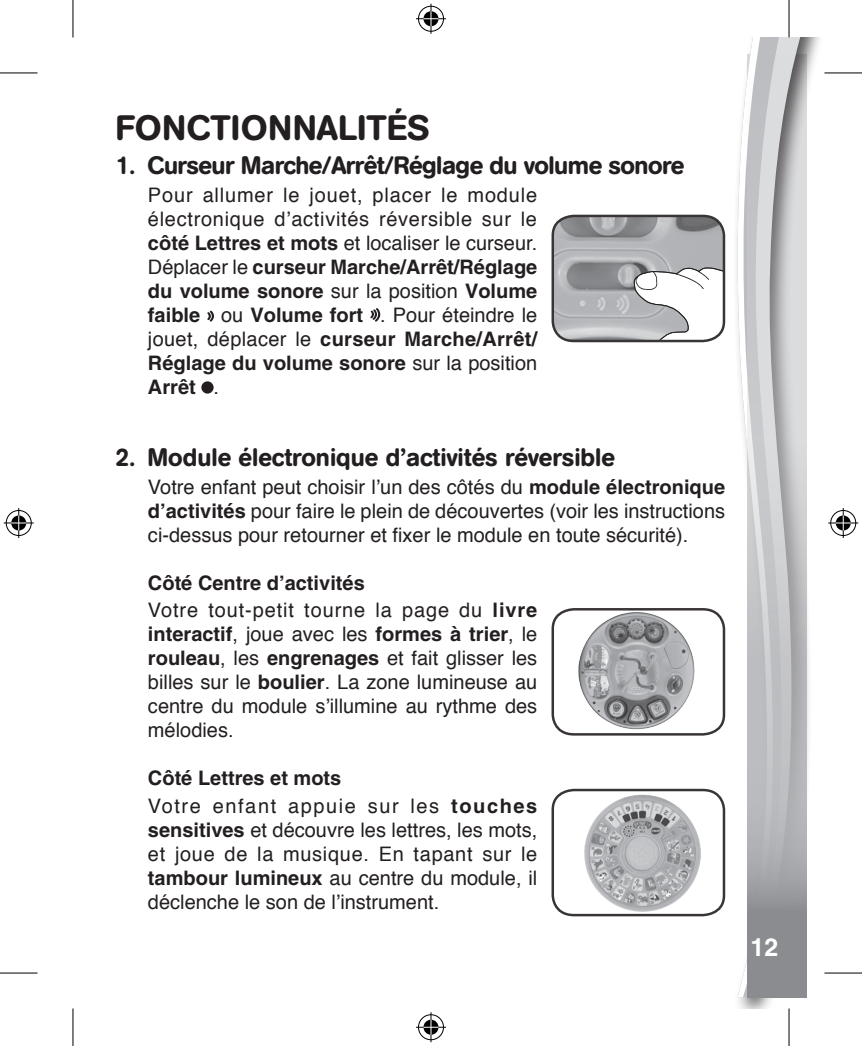
<style>
.page{position:relative;width:862px;height:1046px;background:#fff}
.page>*{position:absolute;margin:0;border:0;box-sizing:border-box;transform-origin:0 0}
.LF_Title_01{font:500 35px "AG Book Rounded";color:#231f20}
.LF_Title_01-2{font:500 25px "AG Book Rounded";letter-spacing:-.01em;color:#231f20}
.t1{font:700 25px "Helvetica";color:#fff}
.LF_Text_01{font:20px/24px "Helvetica";color:#231f20;text-align:justify}
.LF_Text_01-2{font:700 20px "Helvetica";color:#231f20}
.s1{font-weight:700}
</style>
<div class="page">
<svg style="left:791px;top:38px;width:23px;height:959px"></svg>
<svg style="left:737px;top:38px;width:38px;height:959px"></svg>
<svg style="left:747px;top:55px;width:59px;height:943px;background:#bbbcbe"></svg>
<svg style="left:207px;top:311px;width:7px;height:11px"></svg>
<svg style="left:370px;top:308px;width:10px;height:14px"></svg>
<svg style="left:201px;top:381px;width:13px;height:13px"></svg>
<img style="left:553px;top:216px;width:171px;height:125px">
<svg style="left:633px;top:267px;width:91px;height:75px"></svg>
<div style="left:551px;top:215px;width:174px;height:127px;border:2px solid #231f20;border-radius:20px"></div>
<img style="left:578px;top:612px;width:117px;height:118px">
<div style="left:551px;top:608px;width:174px;height:128px;border:2px solid #231f20;border-radius:20px"></div>
<img style="left:584px;top:794px;width:117px;height:118px">
<div style="left:551px;top:789px;width:174px;height:127px;border:2px solid #231f20;border-radius:20px"></div>
<hr style="left:0;top:73px;width:38px;height:1px;background:#000">
<hr style="left:824px;top:73px;width:38px;height:1px;background:#000">
<hr style="left:0;top:973px;width:38px;height:1px;background:#000">
<hr style="left:824px;top:973px;width:38px;height:1px;background:#000">
<hr style="left:73px;top:0;width:1px;height:37px;background:#000">
<hr style="left:73px;top:1008px;width:1px;height:38px;background:#000">
<hr style="left:788px;top:0;width:1px;height:37px;background:#000">
<hr style="left:788px;top:1008px;width:1px;height:38px;background:#000">
<div style="left:417px;top:5px;width:28px;height:28px;border:3px solid #fff;border-radius:50%"></div>
<hr style="left:416px;top:17px;width:30px;height:3px;background:#fff">
<hr style="left:429px;top:4px;width:3px;height:30px;background:#fff">
<div style="left:422px;top:10px;width:18px;height:18px;border:3px solid #fff;border-radius:50%"></div>
<div style="left:418px;top:6px;width:26px;height:26px;border:1px solid #000;border-radius:50%"></div>
<hr style="left:416px;top:18px;width:30px;height:1px;background:#000">
<hr style="left:430px;top:4px;width:1px;height:30px;background:#000">
<svg style="left:423px;top:11px;width:15px;height:15px"></svg>
<div style="left:417px;top:1013px;width:28px;height:28px;border:3px solid #fff;border-radius:50%"></div>
<hr style="left:416px;top:1026px;width:30px;height:3px;background:#fff">
<hr style="left:429px;top:1012px;width:3px;height:30px;background:#fff">
<div style="left:422px;top:1018px;width:18px;height:18px;border:3px solid #fff;border-radius:50%"></div>
<div style="left:418px;top:1014px;width:26px;height:26px;border:1px solid #000;border-radius:50%"></div>
<hr style="left:416px;top:1027px;width:30px;height:1px;background:#000">
<hr style="left:430px;top:1012px;width:1px;height:30px;background:#000">
<svg style="left:423px;top:1020px;width:15px;height:15px"></svg>
<div style="left:5px;top:509px;width:28px;height:28px;border:3px solid #fff;border-radius:50%"></div>
<hr style="left:4px;top:521px;width:30px;height:3px;background:#fff">
<hr style="left:17px;top:508px;width:3px;height:30px;background:#fff">
<div style="left:10px;top:514px;width:18px;height:18px;border:3px solid #fff;border-radius:50%"></div>
<div style="left:6px;top:510px;width:26px;height:26px;border:1px solid #000;border-radius:50%"></div>
<hr style="left:4px;top:523px;width:30px;height:1px;background:#000">
<hr style="left:18px;top:508px;width:1px;height:30px;background:#000">
<svg style="left:11px;top:515px;width:15px;height:15px"></svg>
<div style="left:829px;top:509px;width:28px;height:28px;border:3px solid #fff;border-radius:50%"></div>
<hr style="left:828px;top:521px;width:30px;height:3px;background:#fff">
<hr style="left:841px;top:508px;width:3px;height:30px;background:#fff">
<div style="left:834px;top:514px;width:18px;height:18px;border:3px solid #fff;border-radius:50%"></div>
<div style="left:830px;top:510px;width:26px;height:26px;border:1px solid #000;border-radius:50%"></div>
<hr style="left:828px;top:523px;width:30px;height:1px;background:#000">
<hr style="left:842px;top:508px;width:1px;height:30px;background:#000">
<svg style="left:835px;top:515px;width:15px;height:15px"></svg>
<p class="LF_Title_01" style="left:115px;top:108px;width:315px">FONCTIONNALITÉS</p>
<p class="LF_Title_01-2" style="left:115px;top:151px;width:570px">1. Curseur Marche/Arrêt/Réglage du volume sonore</p>
<p class="LF_Text_01" style="left:148px;top:183px;width:391px">Pour allumer le jouet, placer le module électronique d’activités réversible sur le <span class="s1">côté Lettres et mots</span> et localiser le curseur.<br>Déplacer le <span class="s1">curseur Marche/Arrêt/Réglage du volume sonore</span> sur la position <span class="s1">Volume faible</span> ou <span class="s1">Volume fort</span> . Pour éteindre le jouet, déplacer le <span class="s1">curseur Marche/Arrêt/ Réglage du volume sonore</span> sur la position <span class="s1">Arrêt</span> .</p>
<p class="LF_Title_01-2" style="left:115px;top:443px;width:501px">2. Module électronique d’activités réversible</p>
<p class="LF_Text_01" style="left:148px;top:475px;width:578px">Votre enfant peut choisir l’un des côtés du <span class="s1">module électronique d’activités</span> pour faire le plein de découvertes (voir les instructions ci-dessus pour retourner et fixer le module en toute sécurité).</p>
<p class="LF_Text_01-2" style="left:148px;top:570px;width:218px">Côté Centre d’activités</p>
<p class="LF_Text_01" style="left:148px;top:599px;width:391px">Votre tout-petit tourne la page du <span class="s1">livre interactif</span>, joue avec les <span class="s1">formes à trier</span>, le <span class="s1">rouleau</span>, les <span class="s1">engrenages</span> et fait glisser les billes sur le <span class="s1">boulier</span>. La zone lumineuse au centre du module s’illumine au rythme des mélodies.</p>
<p class="LF_Text_01-2" style="left:148px;top:766px;width:195px">Côté Lettres et mots</p>
<p class="LF_Text_01" style="left:148px;top:794px;width:391px">Votre enfant appuie sur les <span class="s1">touches sensitives</span> et découvre les lettres, les mots, et joue de la musique. En tapant sur le <span class="s1">tambour lumineux</span> au centre du module, il déclenche le son de l’instrument.</p>
<p class="t1" style="left:750px;top:932px;width:29px">12</p>
</div>
